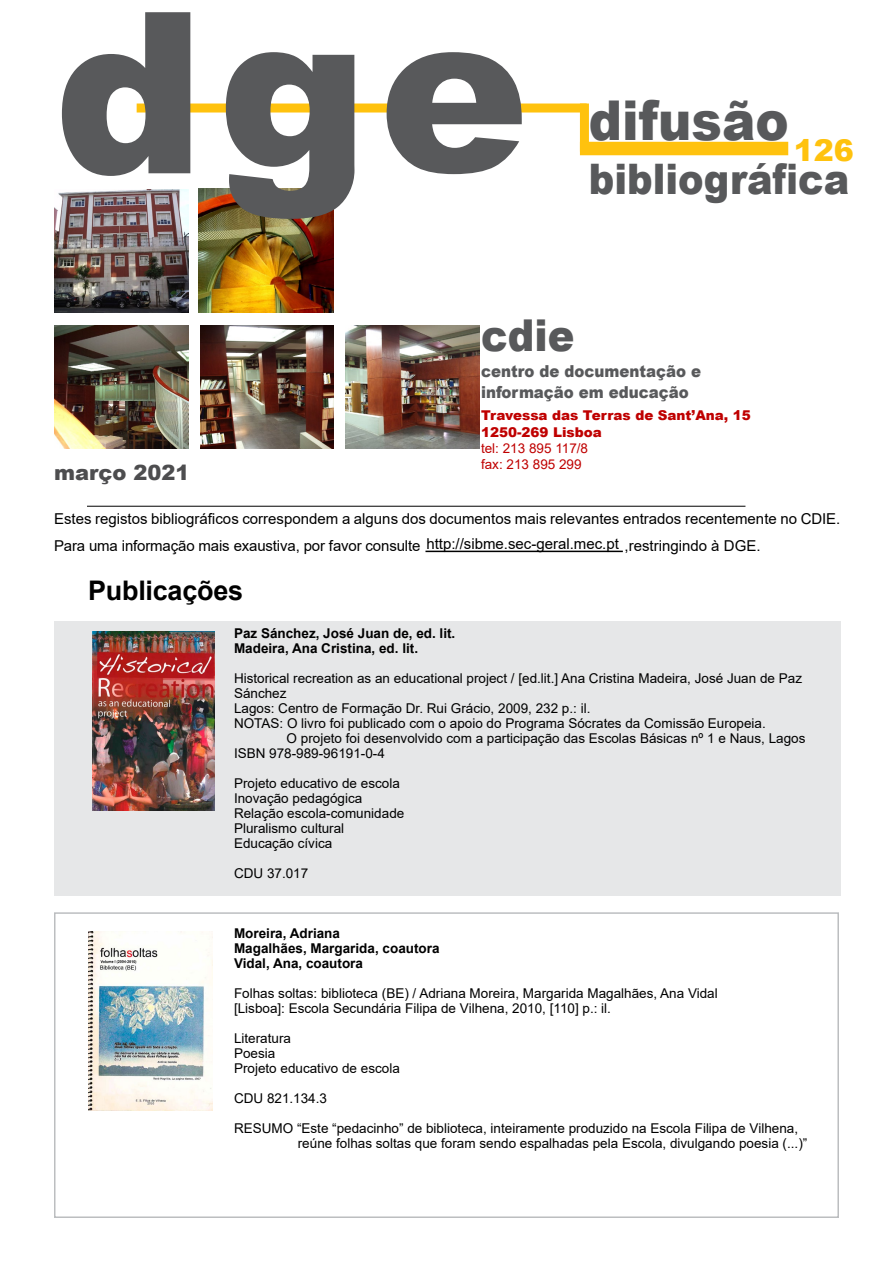
<style>
.page{position:relative;width:893px;height:1263px;background:#fff}
.page>*{position:absolute;margin:0;border:0;box-sizing:border-box;transform-origin:0 0}
.t1{font:900 225px "Arial";color:#58595b}
.t2{font:900 54.9px "Arial";color:#58595b;scale:.91 1}
.t3{font:900 43.95px "Arial";color:#58595b;scale:.91 1}
.t4{font:900 42.15px "Arial";color:#58595b;scale:.91 1}
.t5{font:900 30px "Arial";color:#ffc20e}
.t6{font:700 27px "Arial";letter-spacing:-.01em;color:#000}
.t7{font:900 21px "Arial";color:#4d4d4f}
.t8{font:900 16.5px/21px "Arial";color:#58595b;scale:.91 1}
.t9{font:15px/27px "Arial";color:#000}
.t10{font:13.5px/15px "Arial";color:#000}
.t11{font:700 13.5px/15px "Arial";color:#000}
.t12{font:900 13.5px/16.2px "Arial";color:#bf0000}
.t13{font:13.5px/16.2px "Arial";color:#bf0000}
</style>
<div class="page">
<div style="left:54px;top:621px;width:786px;height:275px;background:#e6e7e8"></div>
<img style="left:54px;top:189px;width:134px;height:124px">
<img style="left:54px;top:326px;width:134px;height:122px">
<div style="left:137px;top:104px;width:450px;height:9px;background:#ffc20e"></div>
<div style="left:580px;top:142px;width:208px;height:13px;background:#ffc20e"></div>
<div style="left:580px;top:104px;width:9px;height:48px;background:#ffc20e"></div>
<img style="left:201px;top:326px;width:132px;height:122px">
<img style="left:345px;top:326px;width:135px;height:122px">
<img style="left:199px;top:189px;width:134px;height:123px">
<hr style="left:87px;top:506px;width:658px;height:1px;background:#000">
<hr style="left:425px;top:551px;width:198px;height:1px;background:#000">
<img style="left:92px;top:631px;width:122px;height:179px">
<div style="left:54px;top:912px;width:785px;height:306px;border:2px solid #bcbec0"></div>
<img style="left:88px;top:932px;width:125px;height:179px">
<h1 class="t1" style="left:54px;top:-72px;width:476px">dge</h1>
<h2 class="t2" style="left:589px;top:81px;width:221px">difusão</h2>
<h3 class="t4" style="left:589px;top:149px;width:288px">bibliográfica</h3>
<h3 class="t5" style="left:794px;top:128px;width:62px">126</h3>
<h3 class="t7" style="left:54px;top:457px;width:137px">março 2021</h3>
<h3 class="t3" style="left:481px;top:304px;width:104px">cdie</h3>
<p class="t8" style="left:481px;top:360px;width:243px">centro de documentação e informação em educação</p>
<p class="t12" style="left:481px;top:407px;width:271px">Travessa das Terras de Sant’Ana, 15<br>1250-269 Lisboa</p>
<p class="t13" style="left:481px;top:440px;width:109px">tel: 213 895 117/8 fax: 213 895 299</p>
<p class="t9" style="left:54px;top:506px;width:788px">Estes registos bibliográficos correspondem a alguns dos documentos mais relevantes entrados recentemente no CDIE.<br>Para uma informação mais exaustiva, por favor consulte</p>
<p class="t9" style="left:426px;top:530px;width:194px">http://sibme.sec-geral.mec.pt</p>
<p class="t9" style="left:625px;top:533px;width:137px">,restringindo à DGE.</p>
<h3 class="t6" style="left:88px;top:571px;width:156px">Publicações</h3>
<p class="t11" style="left:234px;top:626px;width:223px">Paz Sánchez, José Juan de, ed. lit.<br>Madeira, Ana Cristina, ed. lit.</p>
<p class="t10" style="left:234px;top:671px;width:570px">Historical recreation as an educational project / [ed.lit.] Ana Cristina Madeira, José Juan de Paz Sánchez<br>Lagos: Centro de Formação Dr. Rui Grácio, 2009, 232 p.: il.<br>NOTAS: O livro foi publicado com o apoio do Programa Sócrates da Comissão Europeia.</p>
<p class="t10" style="left:234px;top:731px;width:573px;text-indent:53px">O projeto foi desenvolvido com a participação das Escolas Básicas nº 1 e Naus, Lagos<br>ISBN 978-989-96191-0-4</p>
<p class="t10" style="left:234px;top:776px;width:172px">Projeto educativo de escola<br>Inovação pedagógica<br>Relação escola-comunidade<br>Pluralismo cultural<br>Educação cívica</p>
<p class="t10" style="left:234px;top:866px;width:76px">CDU 37.017</p>
<p class="t11" style="left:234px;top:926px;width:207px">Moreira, Adriana<br>Magalhães, Margarida, coautora<br>Vidal, Ana, coautora</p>
<p class="t10" style="left:234px;top:986px;width:485px">Folhas soltas: biblioteca (BE) / Adriana Moreira, Margarida Magalhães, Ana Vidal [Lisboa]: Escola Secundária Filipa de Vilhena, 2010, [110] p.: il.</p>
<p class="t10" style="left:234px;top:1031px;width:167px">Literatura<br>Poesia<br>Projeto educativo de escola</p>
<p class="t10" style="left:234px;top:1091px;width:95px">CDU 821.134.3</p>
<p class="t10" style="left:298px;top:1121px;width:511px;text-indent:-64px">RESUMO “Este “pedacinho” de biblioteca, inteiramente produzido na Escola Filipa de Vilhena, reúne folhas soltas que foram sendo espalhadas pela Escola, divulgando poesia (...)”</p>
</div>
